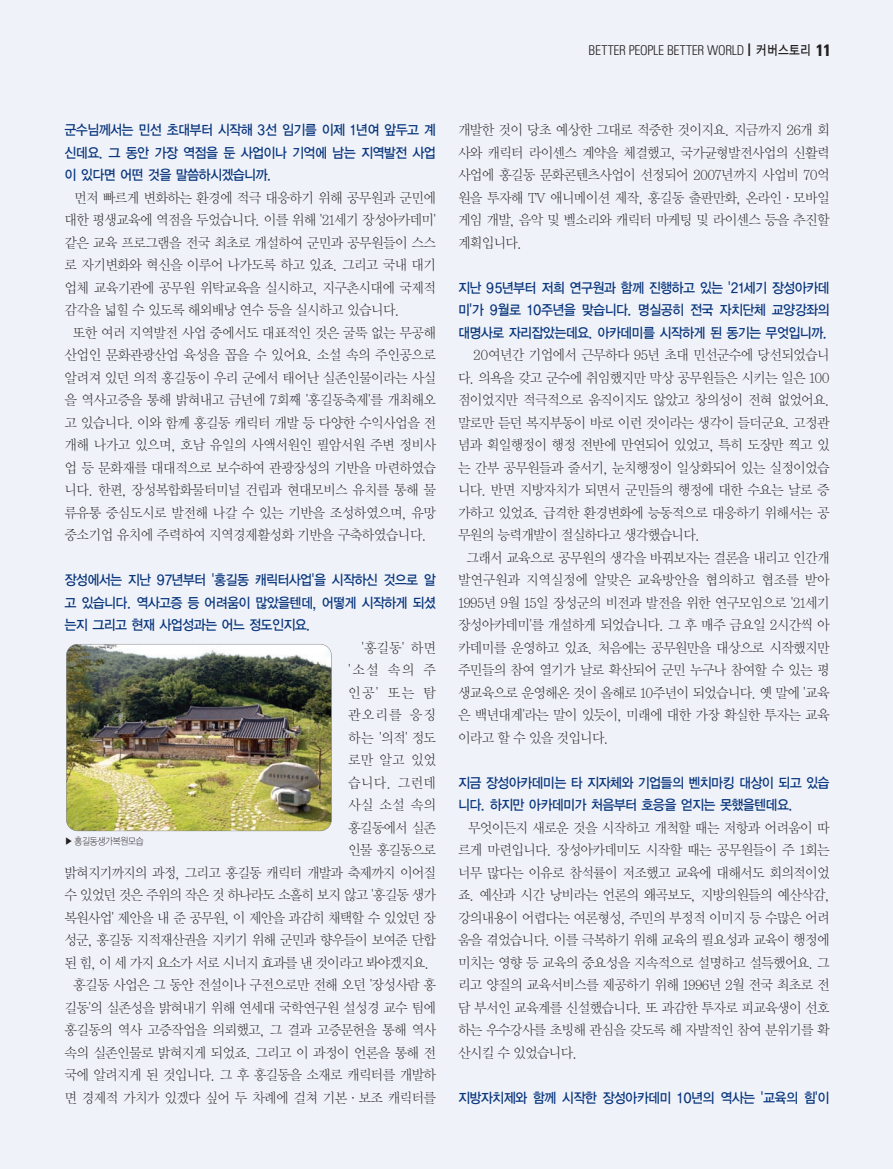
<style>
.page{position:relative;width:893px;height:1169px;background:#fff}
.page>*{position:absolute;margin:0;border:0;box-sizing:border-box;transform-origin:0 0}
.t1{font:13.95px/22.5px "Y Mj O11";letter-spacing:-.105em;color:#231f20;text-align:justify;scale:.95 1}
.t2{font:13.95px/22.5px "YGO13";letter-spacing:-.11em;color:#08357c;text-align:justify;scale:.92 1}
.t3{font:300 condensed 13.5px "Univers";letter-spacing:-.02em;color:#231f20}
.t4{font:9.75px "YGO11";letter-spacing:-.105em;color:#231f20;scale:.88 1}
.s1{font-family:"Frutiger";font-weight:400;font-size:18px}
.s2{font-family:"YGO13";font-weight:400;font-stretch:normal}
.s3{font-weight:700;font-size:16.5px}
</style>
<div class="page">
<div style="left:0;top:0;width:892px;height:1168px;background:#eff2f9"></div>
<img style="left:66px;top:644px;width:265px;height:187px;border-radius:11px">
<div style="left:66px;top:644px;width:266px;height:187px;border:1px solid #808285;border-radius:12px"></div>
<p class="t3" style="left:588px;top:45px;width:244px">BETTER PEOPLE BETTER WORLD <span class="s1">I</span> <span class="s2">커버스토리</span> <span class="s3">11</span></p>
<p class="t2" style="left:64px;top:119px;width:406px">군수님께서는 민선 초대부터 시작해 3선 임기를 이제 1년여 앞두고 계 신데요. 그 동안 가장 역점을 둔 사업이나 기억에 남는 지역발전 사업 이 있다면 어떤 것을 말씀하시겠습니까.</p>
<p class="t1" style="left:74px;top:187px;width:383px">먼저 빠르게 변화하는 환경에 적극 대응하기 위해 공무원과 군민에</p>
<p class="t1" style="left:64px;top:209px;width:393px">대한 평생교육에 역점을 두었습니다. 이를 위해 '21세기 장성아카데미'</p>
<p class="t1" style="left:64px;top:232px;width:393px">같은 교육 프로그램을 전국 최초로 개설하여 군민과 공무원들이 스스</p>
<p class="t1" style="left:64px;top:254px;width:393px">로 자기변화와 혁신을 이루어 나가도록 하고 있죠. 그리고 국내 대기</p>
<p class="t1" style="left:64px;top:277px;width:393px">업체 교육기관에 공무원 위탁교육을 실시하고, 지구촌시대에 국제적</p>
<p class="t1" style="left:64px;top:299px;width:355px">감각을 넓힐 수 있도록 해외배낭 연수 등을 실시하고 있습니다.</p>
<p class="t1" style="left:72px;top:322px;width:384px">또한 여러 지역발전 사업 중에서도 대표적인 것은 굴뚝 없는 무공해</p>
<p class="t1" style="left:64px;top:344px;width:393px">산업인 문화관광산업 육성을 꼽을 수 있어요. 소설 속의 주인공으로</p>
<p class="t1" style="left:64px;top:367px;width:393px">알려져 있던 의적 홍길동이 우리 군에서 태어난 실존인물이라는 사실</p>
<p class="t1" style="left:64px;top:389px;width:393px">을 역사고증을 통해 밝혀내고 금년에 7회째 '홍길동축제'를 개최해오</p>
<p class="t1" style="left:64px;top:412px;width:393px">고 있습니다. 이와 함께 홍길동 캐릭터 개발 등 다양한 수익사업을 전</p>
<p class="t1" style="left:64px;top:434px;width:393px">개해 나가고 있으며, 호남 유일의 사액서원인 필암서원 주변 정비사</p>
<p class="t1" style="left:64px;top:457px;width:393px">업 등 문화재를 대대적으로 보수하여 관광장성의 기반을 마련하였습</p>
<p class="t1" style="left:64px;top:479px;width:393px">니다. 한편, 장성복합화물터미널 건립과 현대모비스 유치를 통해 물</p>
<p class="t1" style="left:64px;top:502px;width:393px">류유통 중심도시로 발전해 나갈 수 있는 기반을 조성하였으며, 유망</p>
<p class="t1" style="left:64px;top:524px;width:383px">중소기업 유치에 주력하여 지역경제활성화 기반을 구축하였습니다.</p>
<p class="t2" style="left:64px;top:569px;width:406px">장성에서는 지난 97년부터 '홍길동 캐릭터사업'을 시작하신 것으로 알 고 있습니다. 역사고증 등 어려움이 많았을텐데, 어떻게 시작하게 되셨 는지 그리고 현재 사업성과는 어느 정도인지요.</p>
<p class="t1" style="left:361px;top:637px;width:81px">'홍길동' 하면</p>
<p class="t1" style="left:348px;top:659px;width:95px">'소설 속의 주</p>
<p class="t1" style="left:348px;top:682px;width:95px">인공' 또는 탐</p>
<p class="t1" style="left:348px;top:704px;width:95px">관오리를 응징</p>
<p class="t1" style="left:348px;top:727px;width:95px">하는 '의적' 정도</p>
<p class="t1" style="left:348px;top:749px;width:95px">로만 알고 있었</p>
<p class="t1" style="left:348px;top:772px;width:95px">습니다. 그런데</p>
<p class="t1" style="left:348px;top:794px;width:95px">사실 소설 속의</p>
<p class="t1" style="left:348px;top:817px;width:95px">홍길동에서 실존</p>
<p class="t1" style="left:348px;top:839px;width:95px">인물 홍길동으로</p>
<p class="t1" style="left:64px;top:862px;width:393px">밝혀지기까지의 과정, 그리고 홍길동 캐릭터 개발과 축제까지 이어질</p>
<p class="t1" style="left:64px;top:884px;width:393px">수 있었던 것은 주위의 작은 것 하나라도 소홀히 보지 않고 '홍길동 생가</p>
<p class="t1" style="left:64px;top:907px;width:393px">복원사업' 제안을 내 준 공무원, 이 제안을 과감히 채택할 수 있었던 장</p>
<p class="t1" style="left:64px;top:929px;width:393px">성군, 홍길동 지적재산권을 지키기 위해 군민과 향우들이 보여준 단합</p>
<p class="t1" style="left:64px;top:952px;width:386px">된 힘, 이 세 가지 요소가 서로 시너지 효과를 낸 것이라고 봐야겠지요.</p>
<p class="t1" style="left:73px;top:974px;width:384px">홍길동 사업은 그 동안 전설이나 구전으로만 전해 오던 '장성사람 홍</p>
<p class="t1" style="left:64px;top:997px;width:393px">길동'의 실존성을 밝혀내기 위해 연세대 국학연구원 설성경 교수 팀에</p>
<p class="t1" style="left:64px;top:1019px;width:393px">홍길동의 역사 고증작업을 의뢰했고, 그 결과 고증문헌을 통해 역사</p>
<p class="t1" style="left:64px;top:1042px;width:393px">속의 실존인물로 밝혀지게 되었죠. 그리고 이 과정이 언론을 통해 전</p>
<p class="t1" style="left:64px;top:1064px;width:393px">국에 알려지게 된 것입니다. 그 후 홍길동을 소재로 캐릭터를 개발하</p>
<p class="t1" style="left:64px;top:1087px;width:393px">면 경제적 가치가 있겠다 싶어 두 차례에 걸쳐 기본∙보조 캐릭터를</p>
<p class="t4" style="left:65px;top:837px;width:92px">▶ 홍길동생가복원모습</p>
<p class="t1" style="left:457px;top:119px;width:393px">개발한 것이 당초 예상한 그대로 적중한 것이지요. 지금까지 26개 회 사와 캐릭터 라이센스 계약을 체결했고, 국가균형발전사업의 신활력 사업에 홍길동 문화콘텐츠사업이 선정되어 2007년까지 사업비 70억 원을 투자해 TV 애니메이션 제작, 홍길동 출판만화, 온라인∙모바일 게임 개발, 음악 및 벨소리와 캐릭터 마케팅 및 라이센스 등을 추진할 계획입니다.</p>
<p class="t2" style="left:457px;top:277px;width:406px">지난 95년부터 저희 연구원과 함께 진행하고 있는 '21세기 장성아카데 미'가 9월로 10주년을 맞습니다. 명실공히 전국 자치단체 교양강좌의 대명사로 자리잡았는데요. 아카데미를 시작하게 된 동기는 무엇입니까.</p>
<p class="t1" style="left:457px;top:344px;width:393px;text-indent:15px">20여년간 기업에서 근무하다 95년 초대 민선군수에 당선되었습니 다. 의욕을 갖고 군수에 취임했지만 막상 공무원들은 시키는 일은 100 점이었지만 적극적으로 움직이지도 않았고 창의성이 전혀 없었어요. 말로만 듣던 복지부동이 바로 이런 것이라는 생각이 들더군요. 고정관 념과 획일행정이 행정 전반에 만연되어 있었고, 특히 도장만 찍고 있 는 간부 공무원들과 줄서기, 눈치행정이 일상화되어 있는 실정이었습 니다. 반면 지방자치가 되면서 군민들의 행정에 대한 수요는 날로 증 가하고 있었죠. 급격한 환경변화에 능동적으로 대응하기 위해서는 공 무원의 능력개발이 절실하다고 생각했습니다.</p>
<p class="t1" style="left:457px;top:547px;width:393px;text-indent:8px">그래서 교육으로 공무원의 생각을 바꿔보자는 결론을 내리고 인간개 발연구원과 지역실정에 알맞은 교육방안을 협의하고 협조를 받아 1995년 9월 15일 장성군의 비전과 발전을 위한 연구모임으로 '21세기 장성아카데미'를 개설하게 되었습니다. 그 후 매주 금요일 2시간씩 아 카데미를 운영하고 있죠. 처음에는 공무원만을 대상으로 시작했지만 주민들의 참여 열기가 날로 확산되어 군민 누구나 참여할 수 있는 평 생교육으로 운영해온 것이 올해로 10주년이 되었습니다. 옛 말에 '교육 은 백년대계'라는 말이 있듯이, 미래에 대한 가장 확실한 투자는 교육 이라고 할 수 있을 것입니다.</p>
<p class="t2" style="left:457px;top:772px;width:406px">지금 장성아카데미는 타 지자체와 기업들의 벤치마킹 대상이 되고 있습 니다. 하지만 아카데미가 처음부터 호응을 얻지는 못했을텐데요.</p>
<p class="t1" style="left:457px;top:817px;width:393px;text-indent:10px">무엇이든지 새로운 것을 시작하고 개척할 때는 저항과 어려움이 따 르게 마련입니다. 장성아카데미도 시작할 때는 공무원들이 주 1회는 너무 많다는 이유로 참석률이 저조했고 교육에 대해서도 회의적이었 죠. 예산과 시간 낭비라는 언론의 왜곡보도, 지방의원들의 예산삭감, 강의내용이 어렵다는 여론형성, 주민의 부정적 이미지 등 수많은 어려 움을 겪었습니다. 이를 극복하기 위해 교육의 필요성과 교육이 행정에 미치는 영향 등 교육의 중요성을 지속적으로 설명하고 설득했어요. 그 리고 양질의 교육서비스를 제공하기 위해 1996년 2월 전국 최초로 전 담 부서인 교육계를 신설했습니다. 또 과감한 투자로 피교육생이 선호 하는 우수강사를 초빙해 관심을 갖도록 해 자발적인 참여 분위기를 확 산시킬 수 있었습니다.</p>
<p class="t2" style="left:457px;top:1087px;width:406px">지방자치제와 함께 시작한 장성아카데미 10년의 역사는 '교육의 힘'이</p>
</div>
